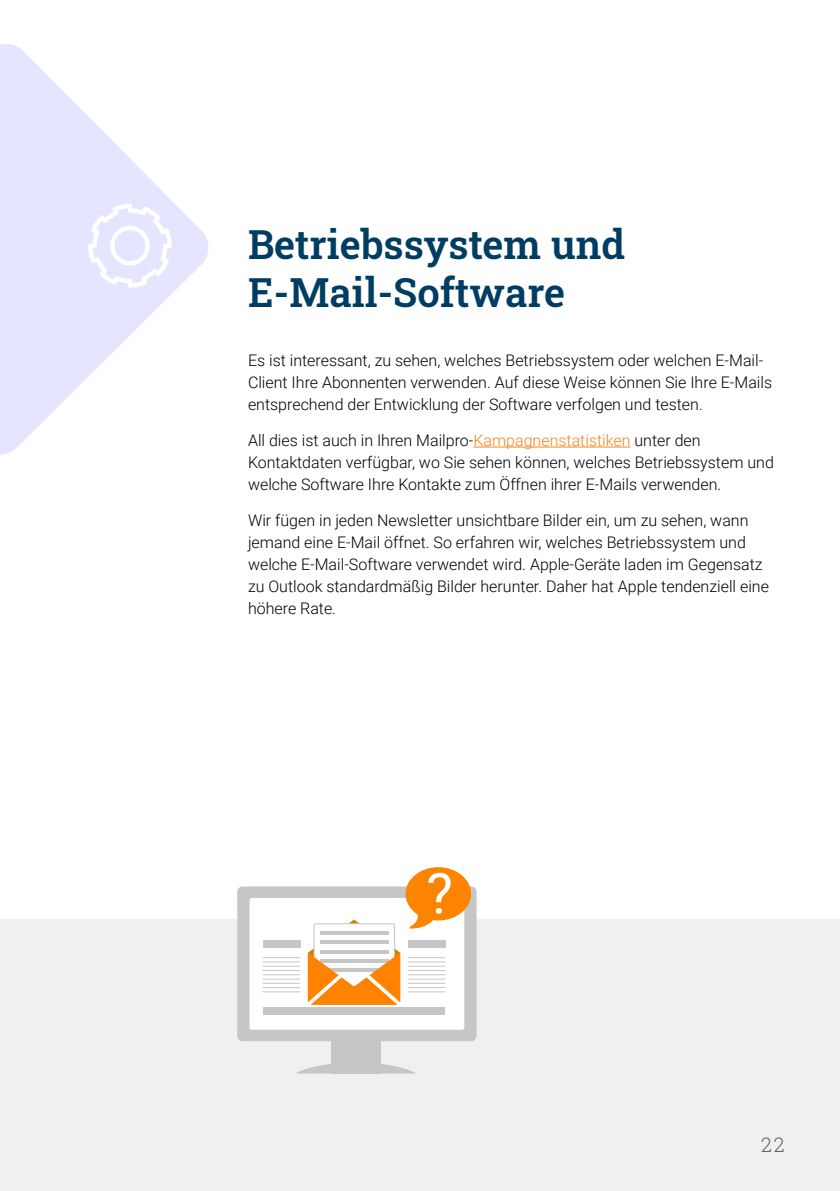
<style>
.page{position:relative;width:840px;height:1191px;background:#fff}
.page>*{position:absolute;margin:0;border:0;box-sizing:border-box;transform-origin:0 0}
.t1{font:600 40px/48px "Roboto Slab";color:#003d62}
.t2{font:300 20px "Roboto Slab";color:#646464}
.t3{font:300 16px/22px "Roboto";color:#000}
.s1{color:#f6861f}
</style>
<div class="page">
<hr style="left:473px;top:446px;width:158px;height:1px;background:#f6861f">
<svg style="left:0;top:44px;width:209px;height:411px;fill:#e5e5ff"></svg>
<div style="left:0;top:920px;width:840px;height:271px;background:#f0f0f0"></div>
<svg style="left:86px;top:202px;width:88px;height:88px"></svg>
<div style="left:110px;top:226px;width:40px;height:39px;border:4px solid #fff;border-radius:50%"></div>
<div style="left:331px;top:1026px;width:50px;height:47px;background:#c6c6c6"></div>
<svg style="left:297px;top:1064px;width:118px;height:9px"></svg>
<div style="left:237px;top:886px;width:240px;height:155px;background:#c6c6c6;border-radius:5px"></div>
<div style="left:250px;top:898px;width:214px;height:131px;background:#fff;border-radius:3px"></div>
<div style="left:264px;top:1007px;width:181px;height:8px;background:#c6c6c6"></div>
<div style="left:263px;top:940px;width:38px;height:8px;background:#c6c6c6"></div>
<hr style="left:263px;top:957px;width:37px;height:1px;background:#c6c6c6">
<hr style="left:263px;top:961px;width:37px;height:1px;background:#c6c6c6">
<hr style="left:263px;top:965px;width:37px;height:1px;background:#c6c6c6">
<hr style="left:263px;top:970px;width:37px;height:1px;background:#c6c6c6">
<hr style="left:263px;top:974px;width:37px;height:1px;background:#c6c6c6">
<hr style="left:263px;top:978px;width:37px;height:1px;background:#c6c6c6">
<hr style="left:263px;top:982px;width:37px;height:1px;background:#c6c6c6">
<hr style="left:263px;top:987px;width:37px;height:1px;background:#c6c6c6">
<hr style="left:263px;top:991px;width:37px;height:1px;background:#c6c6c6">
<svg style="left:308px;top:867px;width:163px;height:138px"></svg>
<h1 class="t1" style="left:248px;top:219px;width:379px">Betriebssystem und<br>E-Mail-Software</h1>
<p class="t3" style="left:248px;top:348px;width:526px">Es ist interessant, zu sehen, welches Betriebssystem oder welchen E-Mail-<br>Client Ihre Abonnenten verwenden. Auf diese Weise können Sie Ihre E-Mails entsprechend der Entwicklung der Software verfolgen und testen.</p>
<p class="t3" style="left:248px;top:428px;width:527px">All dies ist auch in Ihren Mailpro-<span class="s1">Kampagnenstatistiken</span> unter den<br>Kontaktdaten verfügbar, wo Sie sehen können, welches Betriebssystem und welche Software Ihre Kontakte zum Öffnen ihrer E-Mails verwenden.</p>
<p class="t3" style="left:248px;top:508px;width:523px">Wir fügen in jeden Newsletter unsichtbare Bilder ein, um zu sehen, wann jemand eine E-Mail öffnet. So erfahren wir, welches Betriebssystem und welche E-Mail-Software verwendet wird. Apple-Geräte laden im Gegensatz zu Outlook standardmäßig Bilder herunter. Daher hat Apple tendenziell eine höhere Rate.</p>
<p class="t2" style="left:761px;top:1130px;width:25px">22</p>
</div>
